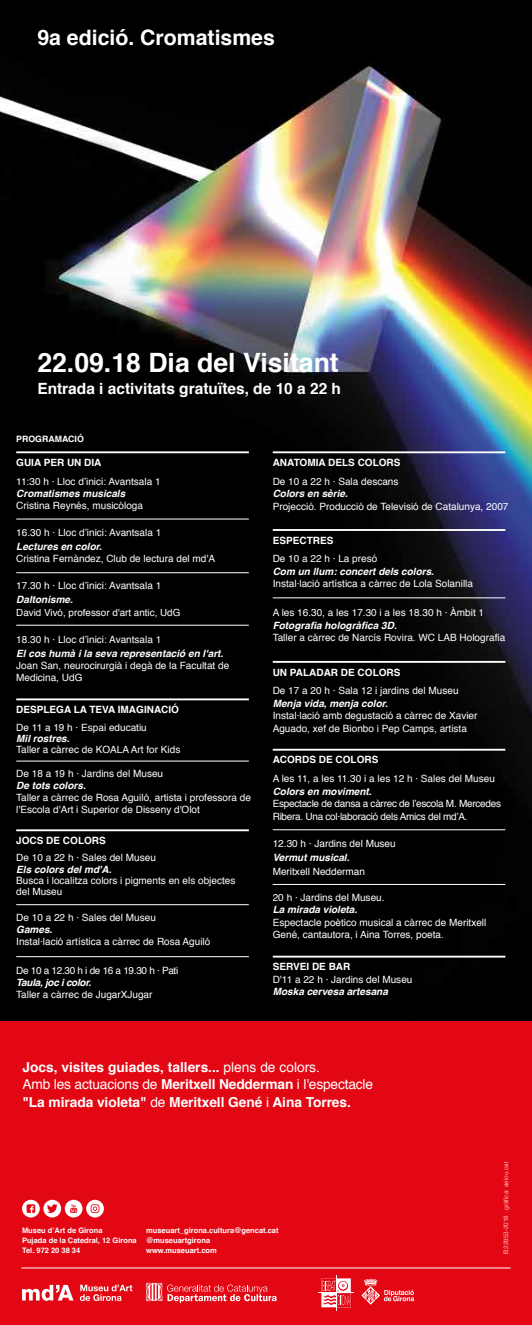
<style>
.page{position:relative;width:532px;height:1325px;background:#fff}
.page>*{position:absolute;margin:0;border:0;box-sizing:border-box;transform-origin:0 0}
.t1{font:700 26.62px "Helvetica";color:#fff}
.t2{font:700 21.25px "Helvetica";color:#fff}
.t3{font:700 15.5px "Helvetica";color:#fff}
.t4{font:700 13.75px/17.5px "Helvetica";letter-spacing:-.005em;color:#fff}
.t5{font:10px/12.5px "Helvetica";color:#fff}
.t6{font:italic 700 10px "Helvetica";color:#fff}
.t7{font:700 10px "Helvetica";color:#fff}
.t8{font:10px/12.5px "Helvetica";letter-spacing:-.03em;color:#fff}
.t9{font:italic 700 10px "Helvetica";letter-spacing:-.03em;color:#fff}
.t10{font:9.88px "Helvetica";color:#fff}
.t11{font:700 8.75px "Helvetica";color:#fff}
.t12{font:700 7.5px/10px "Helvetica";color:#fff}
.t13{font:300 6.25px "Helvetica";color:#fff}
.s1{font-weight:400}
</style>
<div class="page">
<img style="left:0;top:0;width:531px;height:1022px">
<div style="left:0;top:1022px;width:531px;height:303px;background:#e30613"></div>
<hr style="left:21px;top:1267px;width:489px;height:1px;background:#fff">
<hr style="left:16px;top:451px;width:233px;height:2px;background:#fff">
<hr style="left:16px;top:519px;width:233px;height:1px;background:#fff">
<hr style="left:16px;top:572px;width:233px;height:1px;background:#fff">
<hr style="left:16px;top:625px;width:233px;height:1px;background:#fff">
<hr style="left:16px;top:698px;width:233px;height:2px;background:#fff">
<hr style="left:16px;top:761px;width:233px;height:1px;background:#fff">
<hr style="left:16px;top:904px;width:233px;height:1px;background:#fff">
<hr style="left:16px;top:956px;width:233px;height:1px;background:#fff">
<hr style="left:273px;top:597px;width:232px;height:1px;background:#fff">
<hr style="left:273px;top:829px;width:232px;height:1px;background:#fff">
<hr style="left:273px;top:884px;width:232px;height:1px;background:#fff">
<hr style="left:16px;top:829px;width:233px;height:2px;background:#fff">
<hr style="left:273px;top:661px;width:232px;height:2px;background:#fff">
<hr style="left:273px;top:956px;width:232px;height:1px;background:#fff">
<hr style="left:273px;top:749px;width:232px;height:2px;background:#fff">
<hr style="left:273px;top:451px;width:232px;height:2px;background:#fff">
<hr style="left:273px;top:529px;width:232px;height:2px;background:#fff">
<hr style="left:336px;top:1275px;width:1px;height:35px;background:#fff">
<hr style="left:318px;top:1293px;width:36px;height:1px;background:#fff">
<svg style="left:146px;top:1282px;width:130px;height:21px"></svg>
<svg style="left:80px;top:1285px;width:52px;height:16px"></svg>
<svg style="left:22px;top:1285px;width:51px;height:16px"></svg>
<svg style="left:321px;top:1278px;width:29px;height:29px"></svg>
<svg style="left:361px;top:1279px;width:53px;height:26px"></svg>
<div style="left:43px;top:1200px;width:18px;height:17px;background:#fff;border-radius:50%"></div>
<svg style="left:47px;top:1204px;width:11px;height:9px"></svg>
<svg style="left:22px;top:1200px;width:18px;height:17px"></svg>
<div style="left:65px;top:1200px;width:17px;height:17px;background:#fff;border-radius:50%"></div>
<svg style="left:86px;top:1200px;width:18px;height:17px"></svg>
<svg style="left:27px;top:1204px;width:8px;height:9px"></svg>
<svg style="left:70px;top:1204px;width:7px;height:9px"></svg>
<svg style="left:91px;top:1204px;width:8px;height:9px"></svg>
<h2 class="t2" style="left:37px;top:20px;width:239px">9a edició. Cromatismes</h2>
<h1 class="t1" style="left:37px;top:341px;width:303px">22.09.18 Dia del Visitant</h1>
<h3 class="t3" style="left:37px;top:376px;width:305px">Entrada i activitats gratuïtes, de 10 a 22 h</h3>
<p class="t11" style="left:16px;top:432px;width:69px">PROGRAMACIÓ</p>
<p class="t7" style="left:16px;top:455px;width:87px">GUIA PER UN DIA</p>
<p class="t5" style="left:16px;top:475px;width:146px">11:30 h · Lloc d’inici: Avantsala 1</p>
<p class="t6" style="left:16px;top:489px;width:110px">Cromatismes musicals</p>
<p class="t5" style="left:16px;top:500px;width:128px">Cristina Reynés, musicòloga</p>
<p class="t5" style="left:16px;top:527px;width:146px">16.30 h · Lloc d’inici: Avantsala 1</p>
<p class="t6" style="left:16px;top:542px;width:87px">Lectures en color.</p>
<p class="t5" style="left:16px;top:553px;width:200px">Cristina Fernàndez, Club de lectura del md'A</p>
<p class="t5" style="left:16px;top:580px;width:146px">17.30 h · Lloc d’inici: Avantsala 1</p>
<p class="t6" style="left:16px;top:595px;width:58px">Daltonisme.</p>
<p class="t10" style="left:16px;top:608px;width:165px">David Vivó, professor d'art antic, UdG</p>
<p class="t5" style="left:16px;top:634px;width:146px">18.30 h · Lloc d’inici: Avantsala 1</p>
<p class="t6" style="left:16px;top:649px;width:208px">El cos humà i la seva representació en l'art.</p>
<p class="t5" style="left:16px;top:660px;width:214px;line-height:12px">Joan San, neurocirurgià i degà de la Facultat de<br>Medicina, UdG</p>
<p class="t7" style="left:16px;top:701px;width:164px">DESPLEGA LA TEVA IMAGINACIÓ</p>
<p class="t5" style="left:16px;top:722px;width:132px">De 11 a 19 h · Espai educatiu</p>
<p class="t6" style="left:16px;top:734px;width:55px">Mil rostres.</p>
<p class="t5" style="left:16px;top:744px;width:165px">Taller a càrrec de KOALA Art for Kids</p>
<p class="t5" style="left:16px;top:768px;width:148px">De 18 a 19 h · Jardins del Museu</p>
<p class="t6" style="left:16px;top:781px;width:71px">De tots colors.</p>
<p class="t5" style="left:16px;top:792px;width:236px;line-height:12px">Taller a càrrec de Rosa Aguiló, artista i professora de l'Escola d'Art i Superior de Disseny d'Olot</p>
<p class="t7" style="left:16px;top:835px;width:91px">JOCS DE COLORS</p>
<p class="t5" style="left:16px;top:853px;width:141px">De 10 a 22 h · Sales del Museu</p>
<p class="t6" style="left:16px;top:865px;width:97px">Els colors del md'A.</p>
<p class="t5" style="left:16px;top:876px;width:220px;line-height:11.2px">Busca i localitza colors i pigments en els objectes del Museu</p>
<p class="t5" style="left:16px;top:912px;width:141px">De 10 a 22 h · Sales del Museu</p>
<p class="t6" style="left:16px;top:925px;width:38px">Games.</p>
<p class="t5" style="left:16px;top:936px;width:195px">Instal·lació artística a càrrec de Rosa Aguiló</p>
<p class="t8" style="left:16px;top:966px;width:163px">De 10 a 12.30 h i de 16 a 19.30 h · Pati</p>
<p class="t9" style="left:16px;top:979px;width:76px">Taula, joc i color.</p>
<p class="t5" style="left:16px;top:990px;width:138px">Taller a càrrec de JugarXJugar</p>
<p class="t7" style="left:272px;top:454px;width:129px">ANATOMIA DELS COLORS</p>
<p class="t5" style="left:272px;top:476px;width:127px">De 10 a 22 h · Sala descans</p>
<p class="t6" style="left:272px;top:490px;width:77px">Colors en sèrie.</p>
<p class="t5" style="left:272px;top:501px;width:237px">Projecció. Producció de Televisió de Catalunya, 2007</p>
<p class="t7" style="left:272px;top:534px;width:62px">ESPECTRES</p>
<p class="t5" style="left:272px;top:554px;width:106px">De 10 a 22 h · La presó</p>
<p class="t6" style="left:272px;top:567px;width:163px">Com un llum: concert dels colors.</p>
<p class="t5" style="left:272px;top:579px;width:202px">Instal·lació artística a càrrec de Lola Solanilla</p>
<p class="t5" style="left:272px;top:607px;width:213px">A les 16.30, a les 17.30 i a les 18.30 h · Àmbit 1</p>
<p class="t6" style="left:272px;top:621px;width:125px">Fotografia hologràfica 3D.</p>
<p class="t5" style="left:272px;top:632px;width:234px">Taller a càrrec de Narcís Rovira. WC LAB Holografia</p>
<p class="t7" style="left:272px;top:664px;width:129px">UN PALADAR DE COLORS</p>
<p class="t5" style="left:272px;top:685px;width:187px">De 17 a 20 h · Sala 12 i jardins del Museu</p>
<p class="t6" style="left:272px;top:699px;width:117px">Menja vida, menja color.</p>
<p class="t5" style="left:272px;top:710px;width:206px">Instal·lació amb degustació a càrrec de Xavier<br>Aguado, xef de Bionbo i Pep Camps, artista</p>
<p class="t7" style="left:272px;top:752px;width:107px">ACORDS DE COLORS</p>
<p class="t5" style="left:272px;top:773px;width:223px">A les 11, a les 11.30 i a les 12 h · Sales del Museu</p>
<p class="t6" style="left:272px;top:787px;width:100px">Colors en moviment.</p>
<p class="t8" style="left:272px;top:798px;width:230px">Espectacle de dansa a càrrec de l’escola M. Mercedes<br>Ribera. Una col·laboració dels Amics del md’A.</p>
<p class="t5" style="left:272px;top:838px;width:124px">12.30 h · Jardins del Museu</p>
<p class="t6" style="left:272px;top:853px;width:78px">Vermut musical.</p>
<p class="t5" style="left:272px;top:866px;width:94px">Meritxell Nedderman</p>
<p class="t5" style="left:272px;top:892px;width:113px">20 h · Jardins del Museu.</p>
<p class="t6" style="left:272px;top:906px;width:86px">La mirada violeta.</p>
<p class="t5" style="left:272px;top:917px;width:215px">Espectacle poètico musical a càrrec de Meritxell<br>Gené, cantautora, i Aina Torres, poeta.</p>
<p class="t7" style="left:273px;top:959px;width:79px">SERVEI DE BAR</p>
<p class="t5" style="left:273px;top:974px;width:141px">D'11 a 22 h · Jardins del Museu</p>
<p class="t6" style="left:273px;top:988px;width:117px">Moska cervesa artesana</p>
<h3 class="t4" style="left:22px;top:1058px;width:352px">Jocs, visites guiades, tallers... <span class="s1">plens de colors.<br>Amb les actuacions de</span> Meritxell Nedderman <span class="s1">i l'espectacle </span>"La mirada violeta" <span class="s1">de</span> Meritxell Gené <span class="s1">i</span> Aina Torres.</h3>
<p class="t12" style="left:22px;top:1226px;width:116px">Museu d’Art de Girona<br>Pujada de la Catedral, 12 Girona<br>Tel. 972 20 38 34</p>
<p class="t12" style="left:146px;top:1226px;width:134px">museuart_girona.cultura@gencat.cat @museuartgirona www.museuart.com</p>
<p class="t13" style="left:503px;top:1254px;width:95px;rotate:-90deg">B 22853-2018 · gràfica: aeiou.cat</p>
</div>
